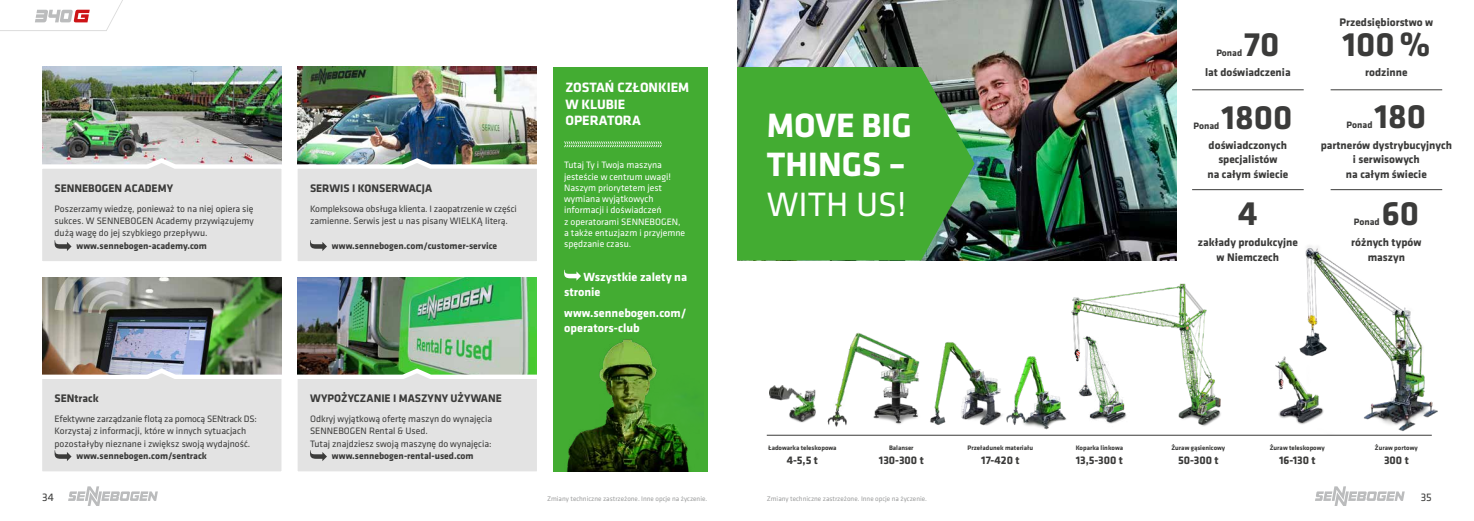
<style>
.page{position:relative;width:1474px;height:521px;background:#fff}
.page>*{position:absolute;margin:0;border:0;box-sizing:border-box;transform-origin:0 0}
.t1{font:700 43.75px/43.8px "Klavika Basic";color:#fff}
.t2{font:43.75px "Klavika Basic";color:#fff}
.t3{font:700 35px "Klavika Basic";color:#3b3b3a}
.t4{font:700 35px/39.4px "Klavika Basic";color:#fff}
.t5{font:35px "Klavika Basic";color:#fff}
.t6{font:700 14px/16.6px "Klavika Basic";color:#fff}
.t7{font:700 12.25px/15.6px "Klavika Basic";color:#fff}
.t8{font:700 11.46px "Klavika Basic";color:#3b3b3a}
.t9{font:700 11.38px/14.9px "Klavika Basic";color:#3b3b3a;text-align:center}
.t10{font:11.38px "Klavika Basic";color:#3b3b3a}
.t11{font:9.62px/12.2px "Klavika Basic";color:#3b3b3a}
.t12{font:9.62px/11.2px "Klavika Basic";color:#fff}
.t13{font:700 9.62px "Klavika Basic";color:#3b3b3a}
.t14{font:7px "Klavika Basic";color:#9c9d9d}
.t15{font:700 6.74px "Klavika Basic";color:#3b3b3a}
</style>
<div class="page">
<svg style="left:68px;top:486px;width:90px;height:20px"></svg>
<svg style="left:1315px;top:486px;width:89px;height:20px"></svg>
<div style="left:553px;top:67px;width:154px;height:404px;background:#43ac32"></div>
<svg style="left:564px;top:141px;width:98px;height:7px"></svg>
<img style="left:567px;top:339px;width:122px;height:132px">
<img style="left:42px;top:67px;width:239px;height:88px">
<img style="left:297px;top:67px;width:240px;height:88px">
<img style="left:42px;top:277px;width:239px;height:88px">
<img style="left:297px;top:277px;width:240px;height:88px">
<hr style="left:766px;top:435px;width:665px;height:1px;background:#3b3b3a">
<img style="left:737px;top:0;width:439px;height:260px">
<svg style="left:737px;top:67px;width:237px;height:193px;background:#46a638"></svg>
<hr style="left:1192px;top:90px;width:111px;height:1px;background:#3b3b3a">
<hr style="left:1192px;top:189px;width:111px;height:1px;background:#3b3b3a">
<hr style="left:1330px;top:90px;width:112px;height:1px;background:#3b3b3a">
<hr style="left:1330px;top:189px;width:112px;height:1px;background:#3b3b3a">
<img style="left:827px;top:332px;width:93px;height:95px">
<img style="left:924px;top:342px;width:95px;height:94px">
<img style="left:1053px;top:434px;width:82px;height:2px">
<img style="left:1071px;top:283px;width:150px;height:143px">
<img style="left:1276px;top:246px;width:162px;height:190px">
<img style="left:769px;top:385px;width:47px;height:38px">
<img style="left:1275px;top:351px;width:54px;height:77px">
<img style="left:997px;top:342px;width:70px;height:92px">
<svg style="left:42px;top:155px;width:495px;height:106px;background:#dee0de"></svg>
<svg style="left:42px;top:365px;width:495px;height:107px;background:#dbdddb"></svg>
<svg style="left:564px;top:270px;width:17px;height:11px"></svg>
<svg style="left:0;top:0;width:123px;height:31px"></svg>
<p class="t9" style="left:55px;top:180px;width:120px">SENNEBOGEN ACADEMY</p>
<p class="t11" style="left:55px;top:202px;width:200px;text-align:justify">Poszerzamy wiedzę, ponieważ to na niej opiera się sukces. W SENNEBOGEN Academy przywiązujemy dużą wagę do jej szybkiego przepływu.</p>
<p class="t13" style="left:76px;top:238px;width:132px">www.sennebogen-academy.com</p>
<p class="t9" style="left:55px;top:391px;width:46px">SENtrack</p>
<p class="t11" style="left:55px;top:412px;width:204px">Efektywne zarządzanie flotą za pomocą SENtrack DS:<br>Korzystaj z informacji, które w innych sytuacjach pozostałyby nieznane i zwiększ swoją wydajność.</p>
<p class="t13" style="left:76px;top:449px;width:132px">www.sennebogen.com/sentrack</p>
<p class="t9" style="left:310px;top:180px;width:124px">SERWIS I KONSERWACJA</p>
<p class="t11" style="left:310px;top:202px;width:208px">Kompleksowa obsługa klienta. I zaopatrzenie w części zamienne. Serwis jest u nas pisany WIELKĄ literą.</p>
<p class="t13" style="left:332px;top:238px;width:167px">www.sennebogen.com/customer-service</p>
<p class="t9" style="left:310px;top:391px;width:193px">WYPOŻYCZANIE I MASZYNY UŻYWANE</p>
<p class="t11" style="left:310px;top:412px;width:184px">Odkryj wyjątkową ofertę maszyn do wynajęcia<br>SENNEBOGEN Rental &amp; Used.<br>Tutaj znajdziesz swoją maszynę do wynajęcia:</p>
<p class="t13" style="left:332px;top:449px;width:143px">www.sennebogen-rental-used.com</p>
<h3 class="t6" style="left:565px;top:78px;width:125px">ZOSTAŃ CZŁONKIEM<br>W KLUBIE<br>OPERATORA</h3>
<p class="t12" style="left:564px;top:159px;width:123px">Tutaj Ty i Twoja maszyna jesteście w centrum uwagi!<br>Naszym priorytetem jest wymiana wyjątkowych informacji i doświadczeń<br>z operatorami SENNEBOGEN, a także entuzjazm i przyjemne spędzanie czasu.</p>
<p class="t7" style="left:564px;top:268px;width:125px;text-indent:20px">Wszystkie zalety na stronie</p>
<p class="t7" style="left:564px;top:304px;width:124px">www.sennebogen.com/ operators-club</p>
<h1 class="t1" style="left:768px;top:80px;width:184px">MOVE BIG<br>THINGS</h1>
<h1 class="t2" style="left:768px;top:162px;width:164px">WITH US</h1>
<h2 class="t4" style="left:766px;top:104px;width:147px">MOVE BIG<br>THINGS –</h2>
<h2 class="t5" style="left:766px;top:181px;width:141px">WITH US!</h2>
<p class="t9" style="left:1339px;top:14px;width:95px">Przedsiębiorstwo w</p>
<h2 class="t3" style="left:1244px;top:19px;width:37px">70</h2>
<p class="t13" style="left:1216px;top:46px;width:27px">Ponad</p>
<h2 class="t3" style="left:1342px;top:19px;width:90px">100 %</h2>
<p class="t9" style="left:1205px;top:64px;width:87px">lat doświadczenia</p>
<p class="t9" style="left:1365px;top:64px;width:44px">rodzinne</p>
<h2 class="t3" style="left:1221px;top:92px;width:72px">1800</h2>
<p class="t13" style="left:1193px;top:119px;width:27px">Ponad</p>
<h2 class="t3" style="left:1374px;top:91px;width:53px">180</h2>
<p class="t13" style="left:1346px;top:118px;width:27px">Ponad</p>
<p class="t9" style="left:1207px;top:137px;width:82px">doświadczonych specjalistów<br>na całym świecie</p>
<p class="t9" style="left:1320px;top:137px;width:133px">partnerów dystrybucyjnych i serwisowych<br>na całym świecie</p>
<h2 class="t3" style="left:1237px;top:188px;width:21px">4</h2>
<h2 class="t3" style="left:1381px;top:188px;width:39px">60</h2>
<p class="t13" style="left:1353px;top:215px;width:27px">Ponad</p>
<p class="t9" style="left:1197px;top:234px;width:102px">zakłady produkcyjne w Niemczech</p>
<p class="t9" style="left:1351px;top:234px;width:72px">różnych typów maszyn</p>
<p class="t15" style="left:768px;top:443px;width:70px">Ładowarka teleskopowa</p>
<p class="t15" style="left:889px;top:443px;width:26px">Balanser</p>
<p class="t8" style="left:879px;top:451px;width:46px">130-300 t</p>
<p class="t8" style="left:786px;top:451px;width:33px">4-5,5 t</p>
<p class="t15" style="left:967px;top:443px;width:67px">Przeładunek materiału</p>
<p class="t8" style="left:981px;top:451px;width:40px">17-420 t</p>
<p class="t15" style="left:1075px;top:443px;width:49px">Koparka linkowa</p>
<p class="t8" style="left:1075px;top:451px;width:49px">13,5-300 t</p>
<p class="t15" style="left:1171px;top:443px;width:55px">Żuraw gąsienicowy</p>
<p class="t8" style="left:1178px;top:451px;width:42px">50-300 t</p>
<p class="t15" style="left:1269px;top:443px;width:57px">Żuraw teleskopowy</p>
<p class="t8" style="left:1278px;top:451px;width:38px">16-130 t</p>
<p class="t15" style="left:1374px;top:443px;width:44px">Żuraw portowy</p>
<p class="t8" style="left:1383px;top:451px;width:26px">300 t</p>
<p class="t10" style="left:42px;top:490px;width:13px">34</p>
<p class="t10" style="left:1420px;top:490px;width:13px">35</p>
<p class="t14" style="left:547px;top:494px;width:162px">Zmiany techniczne zastrzeżone. Inne opcje na życzenie.</p>
<p class="t14" style="left:766px;top:494px;width:162px">Zmiany techniczne zastrzeżone. Inne opcje na życzenie.</p>
</div>
